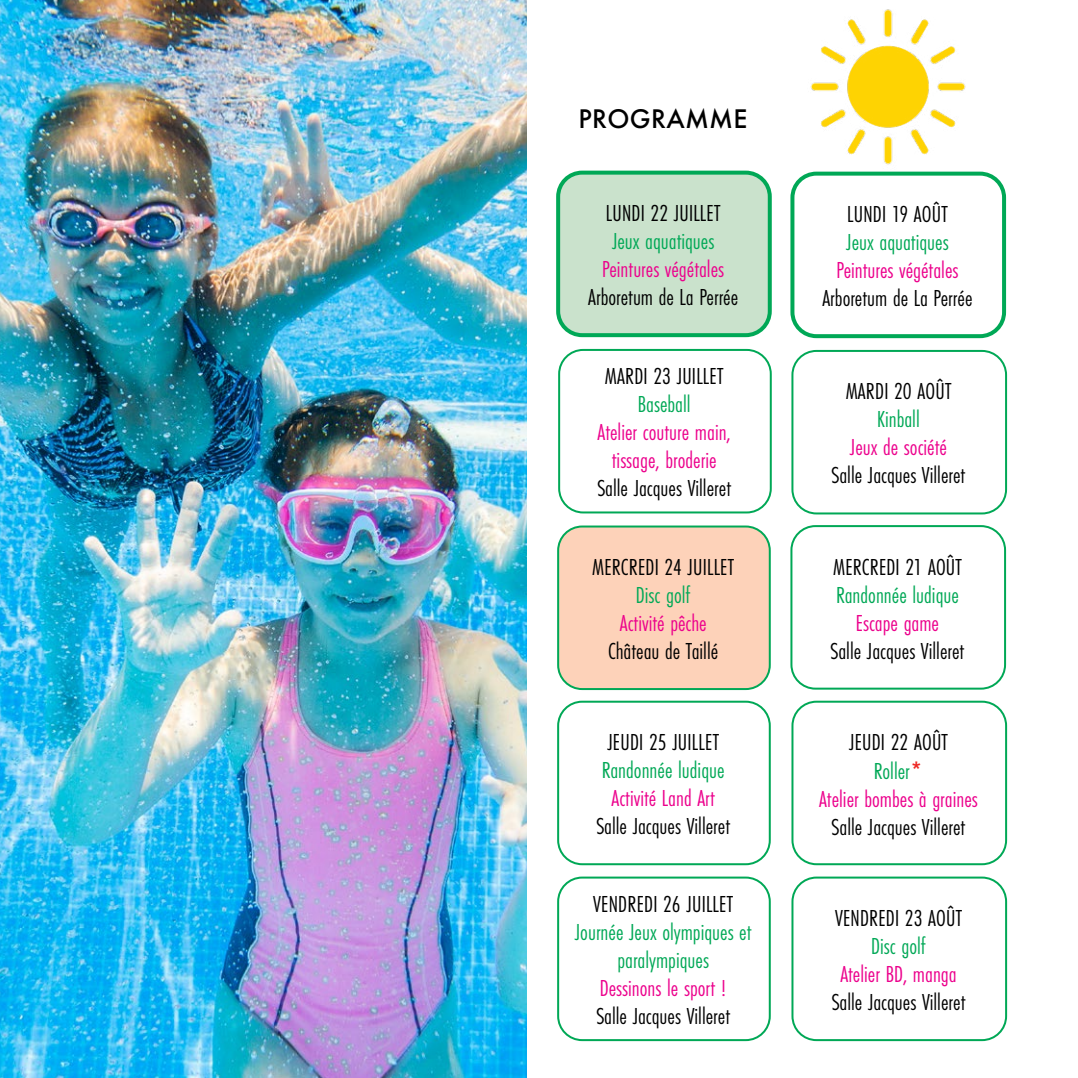
<style>
.page{position:relative;width:1078px;height:1078px;background:#fff}
.page>*{position:absolute;margin:0;border:0;box-sizing:border-box;transform-origin:0 0}
.t1{font:500 28px "Futura PT";letter-spacing:.01em;color:#000}
.t2{font:24px "Futura PT Cond";color:#000}
.t3{font:24px/28.4px "Futura PT Cond";color:#ec008c;text-align:center}
.t4{font:24px/28px "Futura PT Cond";color:#00a856;text-align:center}
.s1{color:#000}
.s2{color:#00a856}
.s3{font-family:"Futura PT";font-weight:500;color:#ee2724}
</style>
<div class="page">
<img style="left:0;top:0;width:526px;height:1077px">
<div style="left:558px;top:349px;width:213px;height:164px;border:2px solid #00a856;border-radius:24px"></div>
<div style="left:558px;top:172px;width:211px;height:163px;background:#cae2cc;border-radius:24px"></div>
<div style="left:556px;top:170px;width:215px;height:167px;border:4px solid #00a856;border-radius:24px"></div>
<div style="left:558px;top:526px;width:211px;height:163px;background:#fdd2b9;border-radius:24px"></div>
<div style="left:557px;top:525px;width:213px;height:165px;border:2px solid #00a856;border-radius:24px"></div>
<div style="left:557px;top:876px;width:213px;height:164px;border:2px solid #00a856;border-radius:24px"></div>
<div style="left:557px;top:700px;width:213px;height:165px;border:2px solid #00a856;border-radius:24px"></div>
<div style="left:791px;top:350px;width:215px;height:164px;border:2px solid #00a856;border-radius:24px"></div>
<div style="left:790px;top:171px;width:215px;height:167px;border:4px solid #00a856;border-radius:24px"></div>
<div style="left:790px;top:525px;width:215px;height:164px;border:2px solid #00a856;border-radius:24px"></div>
<div style="left:791px;top:876px;width:215px;height:164px;border:2px solid #00a856;border-radius:24px"></div>
<div style="left:791px;top:700px;width:215px;height:165px;border:2px solid #00a856;border-radius:24px"></div>
<img style="left:810px;top:9px;width:156px;height:156px">
<p class="t1" style="left:578px;top:101px;width:170px">PROGRAMME</p>
<p class="t2" style="left:605px;top:199px;width:116px">LUNDI 22 JUILLET</p>
<p class="t4" style="left:612px;top:227px;width:104px">Jeux aquatiques</p>
<p class="t3" style="left:602px;top:255px;width:123px">Peintures végétales</p>
<p class="t2" style="left:588px;top:283px;width:151px">Arboretum de La Perrée</p>
<p class="t2" style="left:604px;top:362px;width:120px">MARDI 23 JUILLET</p>
<p class="t4" style="left:637px;top:390px;width:54px">Baseball</p>
<p class="t3" style="left:597px;top:418px;width:135px">Atelier couture main, tissage, broderie</p>
<p class="t2" style="left:597px;top:474px;width:135px">Salle Jacques Villeret</p>
<p class="t2" style="left:592px;top:553px;width:144px">MERCREDI 24 JUILLET</p>
<p class="t4" style="left:635px;top:581px;width:56px">Disc golf</p>
<p class="t3" style="left:619px;top:608px;width:88px">Activité pêche</p>
<p class="t2" style="left:608px;top:637px;width:112px">Château de Taillé</p>
<p class="t2" style="left:607px;top:728px;width:113px">JEUDI 25 JUILLET</p>
<p class="t4" style="left:601px;top:756px;width:124px">Randonnée ludique</p>
<p class="t3" style="left:611px;top:783px;width:105px">Activité Land Art</p>
<p class="t2" style="left:596px;top:812px;width:135px">Salle Jacques Villeret</p>
<p class="t2" style="left:593px;top:889px;width:141px">VENDREDI 26 JUILLET</p>
<p class="t4" style="left:574px;top:917px;width:178px">Journée Jeux olympiques et paralympiques</p>
<p class="t3" style="left:599px;top:973px;width:128px">Dessinons le sport !</p>
<p class="t2" style="left:596px;top:1001px;width:135px">Salle Jacques Villeret</p>
<p class="t2" style="left:847px;top:200px;width:102px">LUNDI 19 AOÛT</p>
<p class="t4" style="left:846px;top:228px;width:104px">Jeux aquatiques</p>
<p class="t3" style="left:836px;top:256px;width:123px">Peintures végétales</p>
<p class="t2" style="left:822px;top:284px;width:151px">Arboretum de La Perrée</p>
<p class="t2" style="left:845px;top:377px;width:107px">MARDI 20 AOÛT</p>
<p class="t4" style="left:877px;top:405px;width:44px">Kinball</p>
<p class="t3" style="left:849px;top:433px;width:99px">Jeux de société</p>
<p class="t2" style="left:831px;top:461px;width:135px">Salle Jacques Villeret</p>
<p class="t2" style="left:832px;top:552px;width:130px">MERCREDI 21 AOÛT</p>
<p class="t4" style="left:835px;top:580px;width:124px">Randonnée ludique</p>
<p class="t3" style="left:855px;top:608px;width:85px">Escape game</p>
<p class="t2" style="left:830px;top:636px;width:135px">Salle Jacques Villeret</p>
<p class="t3" style="left:819px;top:727px;width:160px"><span class="s1">JEUDI 22 AOÛT<br></span><span class="s2">Roller</span><span class="s3">*<br></span>Atelier bombes à graines</p>
<p class="t2" style="left:831px;top:812px;width:135px">Salle Jacques Villeret</p>
<p class="t2" style="left:834px;top:903px;width:129px">VENDREDI 23 AOÛT</p>
<p class="t4" style="left:871px;top:931px;width:56px">Disc golf</p>
<p class="t3" style="left:840px;top:959px;width:118px">Atelier BD, manga</p>
<p class="t2" style="left:831px;top:987px;width:135px">Salle Jacques Villeret</p>
</div>
